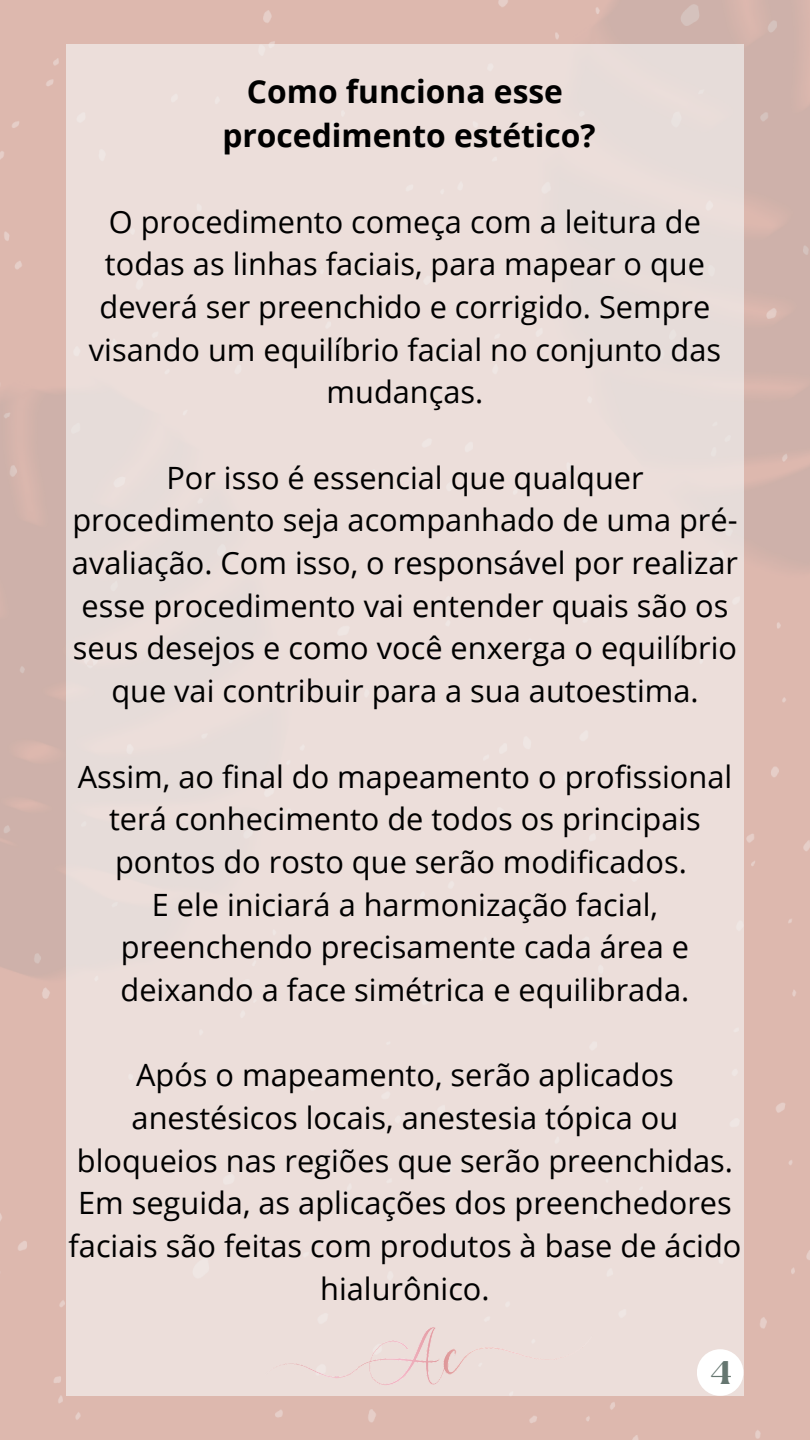
<style>
.page{position:relative;width:810px;height:1440px;background:#fff}
.page>*{position:absolute;margin:0;border:0;box-sizing:border-box;transform-origin:0 0}
.t1{font:700 31.8px/44.2px "Open Sans";color:#000;text-align:center}
.t2{font:30.7px/42.7px "Open Sans";color:#000;text-align:center}
.t3{font:26.4px "Brasika Display";color:#657670}
</style>
<div class="page">
<img style="left:0;top:0;width:810px;height:1440px">
<div style="left:67px;top:44px;width:677px;height:1352px;background:#ecdeda"></div>
<img style="left:279px;top:1327px;width:256px;height:58px">
<div style="left:697px;top:1349px;width:46px;height:47px;background:#fff;border-radius:50%"></div>
<p class="t1" style="left:222px;top:69px;width:375px">Como funciona esse procedimento estético?</p>
<p class="t2" style="left:89px;top:200px;width:634px">O procedimento começa com a leitura de todas as linhas faciais, para mapear o que deverá ser preenchido e corrigido. Sempre visando um equilíbrio facial no conjunto das mudanças.</p>
<p class="t2" style="left:72px;top:456px;width:668px">Por isso é essencial que qualquer procedimento seja acompanhado de uma pré&shy;avaliação. Com isso, o responsável por realizar esse procedimento vai entender quais são os seus desejos e como você enxerga o equilíbrio que vai contribuir para a sua autoestima.</p>
<p class="t2" style="left:78px;top:754px;width:656px">Assim, ao final do mapeamento o profissional terá conhecimento de todos os principais pontos do rosto que serão modificados.<br>E ele iniciará a harmonização facial, preenchendo precisamente cada área e deixando a face simétrica e equilibrada.</p>
<p class="t2" style="left:69px;top:1053px;width:674px">Após o mapeamento, serão aplicados anestésicos locais, anestesia tópica ou bloqueios nas regiões que serão preenchidas.<br>Em seguida, as aplicações dos preenchedores faciais são feitas com produtos à base de ácido hialurônico.</p>
<p class="t3" style="left:711px;top:1353px;width:22px">4</p>
</div>
